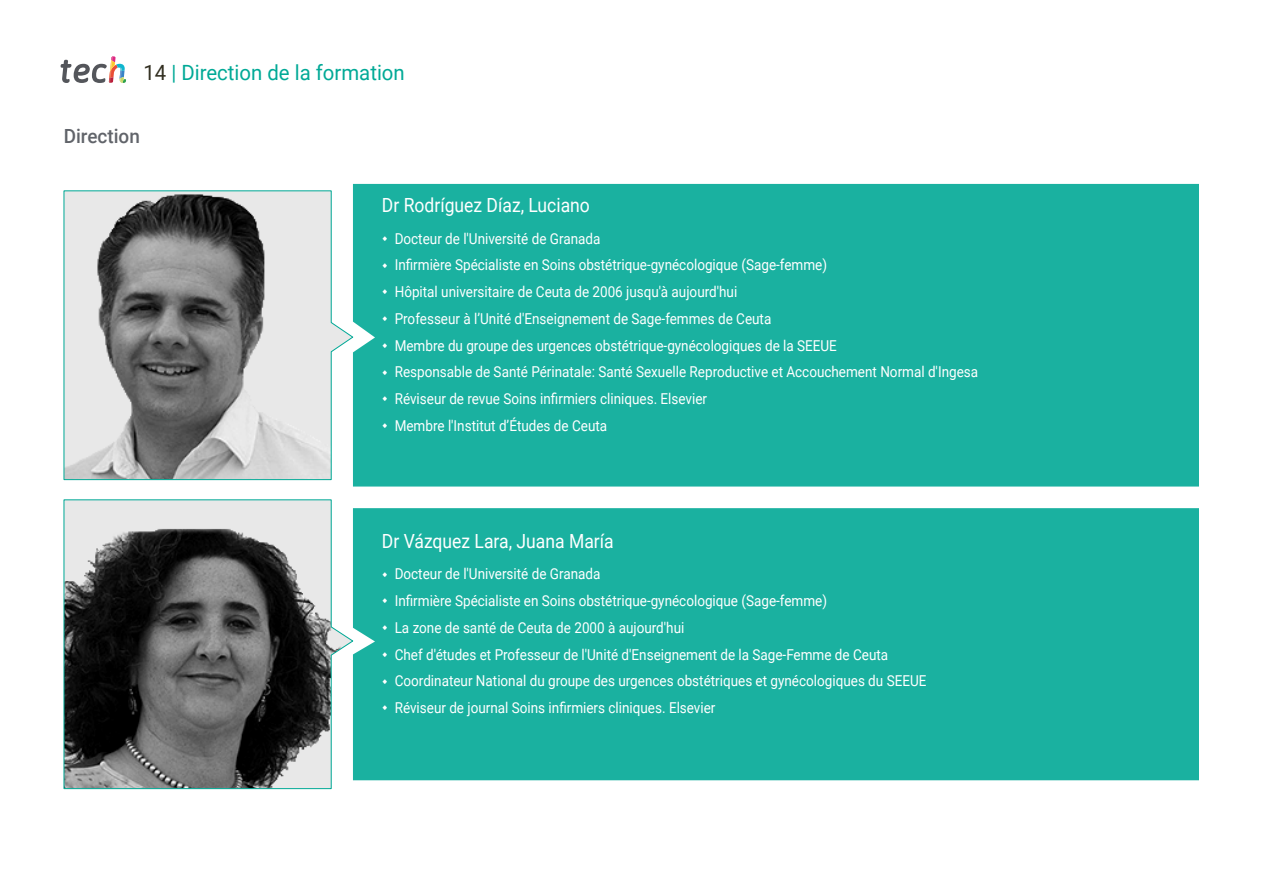
<style>
.page{position:relative;width:1263px;height:893px;background:#fff}
.page>*{position:absolute;margin:0;border:0;box-sizing:border-box;transform-origin:0 0}
.t1{font:21px "Roboto";color:#00a996}
.t2{font:19.5px "Roboto";color:#fff;scale:.9 1}
.t3{font:500 19.5px "Roboto";color:#61646a}
.t4{font:15px/26.7px "Roboto";color:#fff;scale:.9 1}
.s1{color:#312e20}
</style>
<div class="page">
<div style="left:353px;top:184px;width:846px;height:303px;background:#1ab1a0"></div>
<div style="left:353px;top:508px;width:846px;height:272px;background:#1ab1a0"></div>
<svg style="left:64px;top:190px;width:289px;height:290px;background:#aaacac"></svg>
<svg style="left:64px;top:499px;width:289px;height:290px;background:#6d6f6f"></svg>
<svg style="left:61px;top:56px;width:65px;height:27px"></svg>
<svg style="left:383px;top:236px;width:4px;height:5px"></svg>
<svg style="left:383px;top:263px;width:4px;height:5px"></svg>
<svg style="left:383px;top:289px;width:4px;height:5px"></svg>
<svg style="left:383px;top:316px;width:4px;height:5px"></svg>
<svg style="left:383px;top:343px;width:4px;height:5px"></svg>
<svg style="left:383px;top:370px;width:4px;height:5px"></svg>
<svg style="left:383px;top:396px;width:4px;height:5px"></svg>
<svg style="left:383px;top:423px;width:4px;height:5px"></svg>
<svg style="left:383px;top:572px;width:4px;height:5px"></svg>
<svg style="left:383px;top:598px;width:4px;height:5px"></svg>
<svg style="left:383px;top:625px;width:4px;height:5px"></svg>
<svg style="left:383px;top:652px;width:4px;height:5px"></svg>
<svg style="left:383px;top:679px;width:4px;height:5px"></svg>
<svg style="left:383px;top:705px;width:4px;height:5px"></svg>
<h1 class="t1" style="left:144px;top:57px;width:263px"><span class="s1">14</span> | Direction de la formation</h1>
<h2 class="t3" style="left:64px;top:123px;width:78px">Direction</h2>
<h2 class="t2" style="left:382px;top:191px;width:233px">Dr Rodríguez Díaz, Luciano</h2>
<p class="t4" style="left:395px;top:224px;width:650px">Docteur de l'Université de Granada<br>Infirmière Spécialiste en Soins obstétrique-gynécologique (Sage-femme)<br>Hôpital universitaire de Ceuta de 2006 jusqu'à aujourd'hui<br>Professeur à l’Unité d'Enseignement de Sage-femmes de Ceuta<br>Membre du groupe des urgences obstétrique-gynécologiques de la SEEUE<br>Responsable de Santé Périnatale: Santé Sexuelle Reproductive et Accouchement Normal d'Ingesa Réviseur de revue Soins infirmiers cliniques. Elsevier<br>Membre l'Institut d’Études de Ceuta</p>
<h2 class="t2" style="left:382px;top:527px;width:259px">Dr Vázquez Lara, Juana María</h2>
<p class="t4" style="left:395px;top:560px;width:592px">Docteur de l'Université de Granada<br>Infirmière Spécialiste en Soins obstétrique-gynécologique (Sage-femme)<br>La zone de santé de Ceuta de 2000 à aujourd'hui<br>Chef d'études et Professeur de l'Unité d'Enseignement de la Sage-Femme de Ceuta Coordinateur National du groupe des urgences obstétriques et gynécologiques du SEEUE Réviseur de journal Soins infirmiers cliniques. Elsevier</p>
</div>
